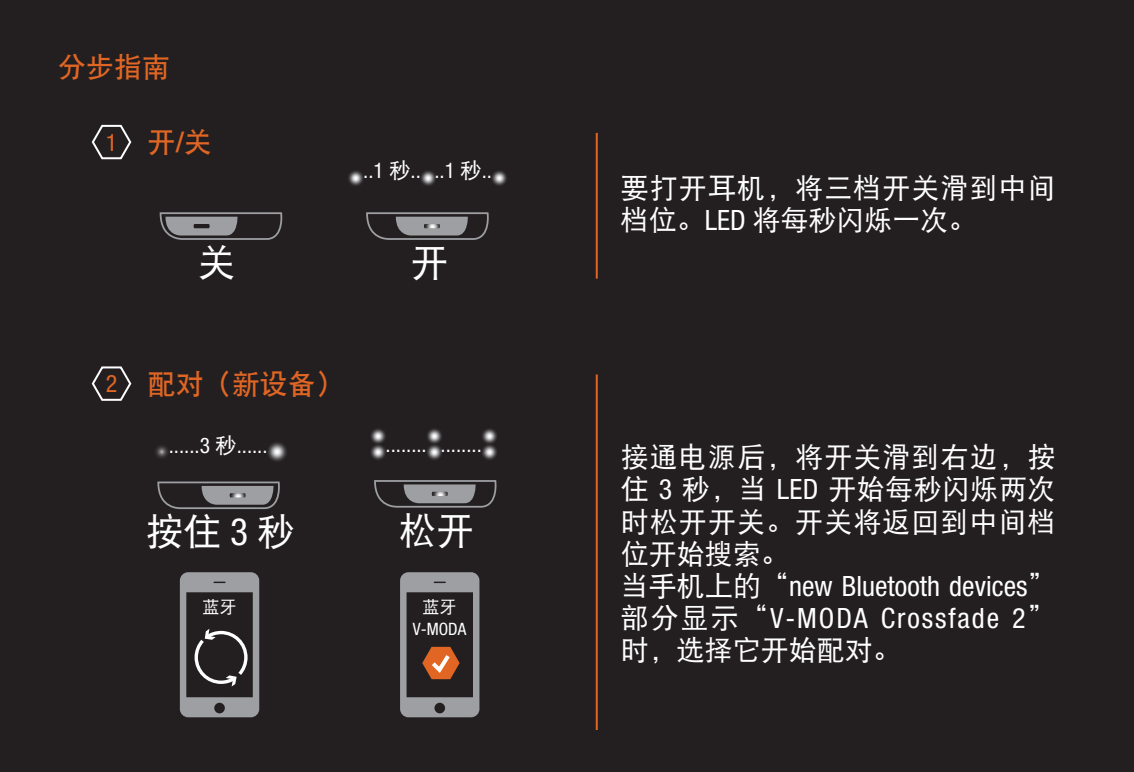
<style>
.page{position:relative;width:1134px;height:772px;background:#fff}
.page>*{position:absolute;margin:0;border:0;box-sizing:border-box;transform-origin:0 0}
.t1{font:37.6px "DF Hei W5";color:#fff}
.t2{font:28px/32px "DF Hei W5";letter-spacing:.04em;color:#fff}
.t3{font:condensed 28px/32px "Helvetica Neue LT Pro";color:#fff}
.t4{font:28px "DF Hei W7";color:#e16624}
.t5{font:28px "DF Hei W5";color:#fff}
.t6{font:condensed 21.6px "Helvetica Neue LT Pro";color:#fff}
.t7{font:condensed 17.2px "Helvetica Neue LT Pro";color:#fff}
.t8{font:17.2px "DF Hei W5";color:#fff}
.s1{font-family:"Helvetica Neue LT Pro";font-stretch:condensed;font-size:24px}
.s2{font-family:"Helvetica Neue LT Pro";font-weight:500;font-stretch:condensed}
.s3{font-family:"DF Hei W5";font-stretch:normal}
.s4{font-family:"Helvetica Neue LT Pro";font-stretch:condensed}
</style>
<div class="page">
<div style="left:0;top:0;width:1134px;height:771px;background:#231f20"></div>
<svg style="left:91px;top:124px;width:41px;height:36px"></svg>
<svg style="left:159px;top:212px;width:124px;height:28px"></svg>
<svg style="left:366px;top:212px;width:123px;height:28px"></svg>
<svg style="left:489px;top:167px;width:20px;height:21px"></svg>
<svg style="left:418px;top:167px;width:20px;height:21px"></svg>
<svg style="left:345px;top:167px;width:20px;height:21px"></svg>
<hr style="left:596px;top:133px;width:2px;height:145px;background:#e16624">
<svg style="left:91px;top:366px;width:41px;height:35px"></svg>
<hr style="left:596px;top:374px;width:2px;height:355px;background:#e16624">
<svg style="left:374px;top:480px;width:123px;height:28px"></svg>
<svg style="left:479px;top:441px;width:20px;height:20px"></svg>
<svg style="left:424px;top:441px;width:20px;height:20px"></svg>
<svg style="left:368px;top:441px;width:20px;height:20px"></svg>
<svg style="left:479px;top:425px;width:20px;height:20px"></svg>
<svg style="left:424px;top:425px;width:20px;height:20px"></svg>
<svg style="left:368px;top:425px;width:20px;height:20px"></svg>
<svg style="left:157px;top:481px;width:123px;height:28px"></svg>
<svg style="left:264px;top:438px;width:25px;height:25px"></svg>
<svg style="left:151px;top:441px;width:20px;height:20px"></svg>
<svg style="left:180px;top:572px;width:79px;height:144px"></svg>
<svg style="left:400px;top:572px;width:79px;height:144px"></svg>
<p class="t4" style="left:58px;top:52px;width:113px">分步指南</p>
<p class="t4" style="left:106px;top:128px;width:108px"><span class="s1">1</span> 开<span class="s2">/</span>关</p>
<p class="t6" style="left:363px;top:158px;width:130px">..1 <span class="s3">秒</span>.. ..1 <span class="s3">秒</span>..</p>
<h1 class="t1" style="left:198px;top:243px;width:39px">关</h1>
<h1 class="t1" style="left:411px;top:243px;width:39px">开</h1>
<p class="t4" style="left:106px;top:369px;width:239px"><span class="s1">2</span> 配对（新设备）</p>
<p class="t6" style="left:169px;top:432px;width:100px">......3 <span class="s3">秒</span>......</p>
<h1 class="t1" style="left:146px;top:512px;width:150px">按住 <span class="s4">3</span> 秒</h1>
<p class="t6" style="left:386px;top:431px;width:98px">........ ........</p>
<h1 class="t1" style="left:399px;top:511px;width:77px">松开</h1>
<p class="t8" style="left:203px;top:597px;width:36px">蓝牙</p>
<p class="t8" style="left:422px;top:597px;width:36px">蓝牙</p>
<p class="t7" style="left:413px;top:618px;width:55px">V-MODA</p>
<p class="t2" style="left:621px;top:171px;width:436px">要打开耳机，将三档开关滑到中间档位。<span class="s4">LED</span> 将每秒闪烁一次。</p>
<p class="t2" style="left:621px;top:441px;width:436px;text-align:justify">接通电源后，将开关滑到右边，按住 <span class="s4">3</span> 秒，当 <span class="s4">LED</span> 开始每秒闪烁两次时松开开关。开关将返回到中间档位开始搜索。</p>
<p class="t3" style="left:621px;top:569px;width:436px"><span class="s3">当手机上的“</span>new Bluetooth devices<span class="s3">”部分显示“</span>V-MODA Crossfade 2<span class="s3">”</span></p>
<p class="t5" style="left:621px;top:635px;width:281px">时，选择它开始配对。</p>
</div>
